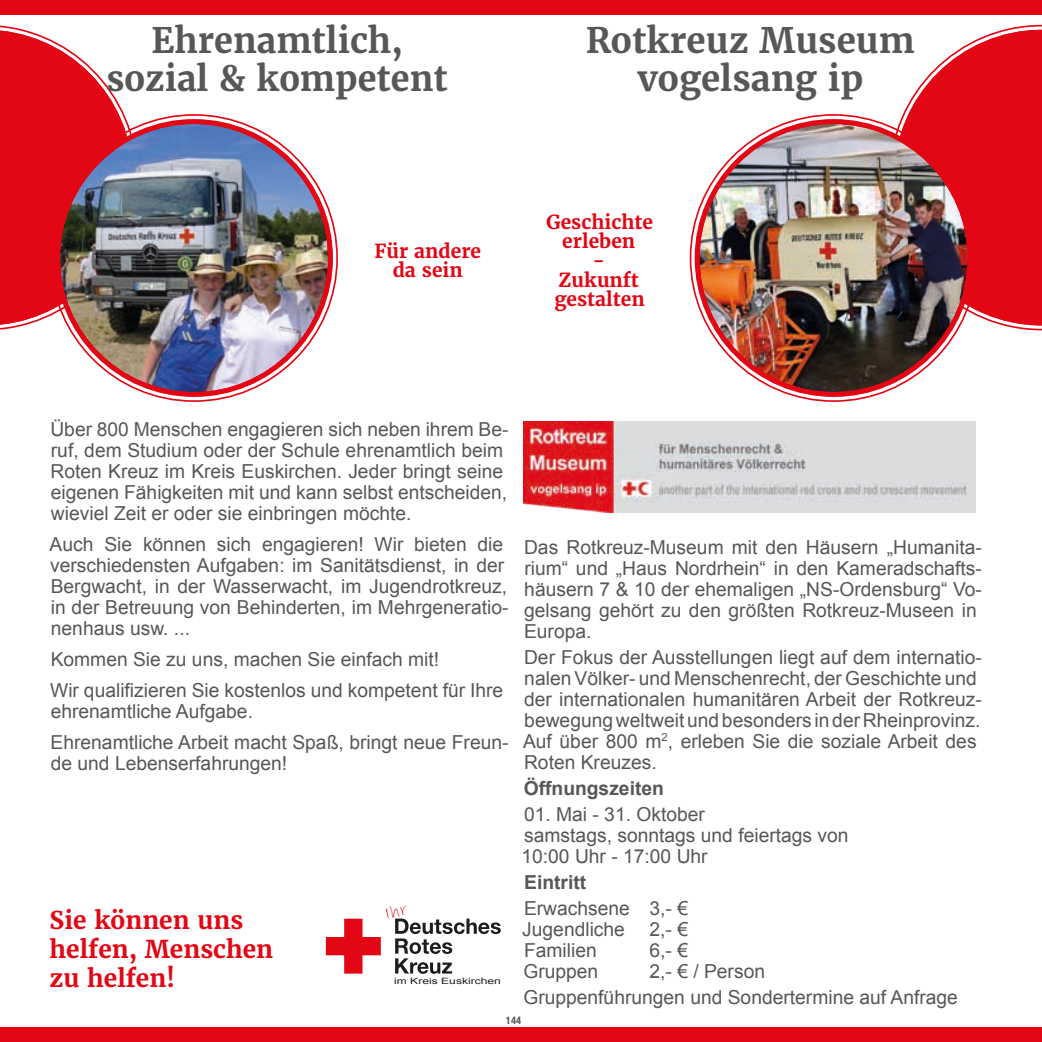
<style>
.page{position:relative;width:1042px;height:1042px;background:#fff}
.page>*{position:absolute;margin:0;border:0;box-sizing:border-box;transform-origin:0 0}
.t1{font:700 35px/38.5px "Merriweather";color:#575756;text-align:center}
.t2{font:700 24.5px/29.4px "Merriweather";color:#e30614}
.t3{font:19.25px/21px "Arial";color:#575756}
.t4{font:700 19.25px/19.2px "Merriweather";color:#e30614;text-align:center}
.t5{font:700 19.25px "Arial";color:#575756}
.t6{font:700 condensed 10.5px "Helvetica Neue";color:#575756}
.t7{font:8.75px "Arial";color:#1d1d1b;scale:1.39 1}
</style>
<div class="page">
<svg style="left:0;top:25px;width:139px;height:306px"></svg>
<svg style="left:888px;top:24px;width:154px;height:307px"></svg>
<img style="left:699px;top:124px;width:268px;height:268px;border-radius:134px">
<img style="left:60px;top:124px;width:268px;height:268px;border-radius:134px">
<div style="left:0;top:1027px;width:1042px;height:15px;background:#e30614"></div>
<div style="left:0;top:0;width:1042px;height:15px;background:#e30614"></div>
<img style="left:523px;top:422px;width:452px;height:90px">
<svg style="left:326px;top:918px;width:175px;height:56px"></svg>
<h1 class="t1" style="left:107px;top:21px;width:343px">Ehrenamtlich, sozial &amp; kompetent</h1>
<h1 class="t1" style="left:586px;top:21px;width:330px">Rotkreuz Museum vogelsang ip</h1>
<p class="t4" style="left:374px;top:241px;width:108px">Für andere da sein</p>
<p class="t4" style="left:546px;top:212px;width:109px">Geschichte erleben<br>-<br>Zukunft gestalten</p>
<p class="t3" style="left:50px;top:419px;width:460px">Über 800 Menschen engagieren sich neben ihrem Be&shy;ruf, dem Studium oder der Schule ehrenamtlich beim Roten Kreuz im Kreis Euskirchen. Jeder bringt seine eigenen Fähigkeiten mit und kann selbst entscheiden, wieviel Zeit er oder sie einbringen möchte.</p>
<p class="t3" style="left:50px;top:534px;width:460px">Auch Sie können sich engagieren! Wir bieten die verschiedensten Aufgaben: im Sanitätsdienst, in der Bergwacht, in der Wasserwacht, im Jugendrotkreuz, in der Betreuung von Behinderten, im Mehrgeneratio&shy;nenhaus usw. ...</p>
<p class="t3" style="left:50px;top:644px;width:454px;line-height:31px">Kommen Sie zu uns, machen Sie einfach mit!<br>Wir qualifizieren Sie kostenlos und kompetent für Ihre</p>
<p class="t3" style="left:51px;top:696px;width:459px;line-height:31px">ehrenamtliche Aufgabe.<br>Ehrenamtliche Arbeit macht Spaß, bringt neue Freun-</p>
<p class="t3" style="left:51px;top:753px;width:238px">de und Lebenserfahrungen!</p>
<p class="t2" style="left:50px;top:905px;width:225px">Sie können uns helfen, Menschen zu helfen!</p>
<p class="t7" style="left:394px;top:975px;width:78px">im Kreis Euskirchen</p>
<p class="t3" style="left:524px;top:536px;width:459px">Das Rotkreuz-Museum mit den Häusern „Humanita&shy;rium“ und „Haus Nordrhein“ in den Kameradschafts&shy;häusern 7 &amp; 10 der ehemaligen „NS-Ordensburg“ Vo&shy;gelsang gehört zu den größten Rotkreuz-Museen in Europa.</p>
<p class="t3" style="left:523px;top:646px;width:460px">Der Fokus der Ausstellungen liegt auf dem internatio&shy;nalen Völker- und Menschenrecht, der Geschichte und der internationalen humanitären Arbeit der Rotkreuz&shy;bewegung weltweit und besonders in der Rheinprovinz.<br>Auf über 800 m<sup>2</sup>, erleben Sie die soziale Arbeit des Roten Kreuzes.</p>
<p class="t5" style="left:524px;top:775px;width:142px">Öffnungszeiten</p>
<p class="t3" style="left:521px;top:803px;width:328px">01. Mai - 31. Oktober<br>samstags, sonntags und feiertags von<br>10:00 Uhr - 17:00 Uhr</p>
<p class="t5" style="left:524px;top:869px;width:64px">Eintritt</p>
<p class="t3" style="left:522px;top:897px;width:167px">Erwachsene 3,- €<br>Jugendliche</p>
<p class="t3" style="left:649px;top:918px;width:40px">2,- €</p>
<p class="t3" style="left:524px;top:939px;width:74px">Familien</p>
<p class="t3" style="left:649px;top:939px;width:40px">6,- €</p>
<p class="t3" style="left:523px;top:960px;width:76px">Gruppen</p>
<p class="t3" style="left:523px;top:958px;width:436px;line-height:25.9px;text-indent:126px">2,- € / Person<br>Gruppenführungen und Sondertermine auf Anfrage</p>
<p class="t6" style="left:506px;top:1011px;width:17px">144</p>
</div>
